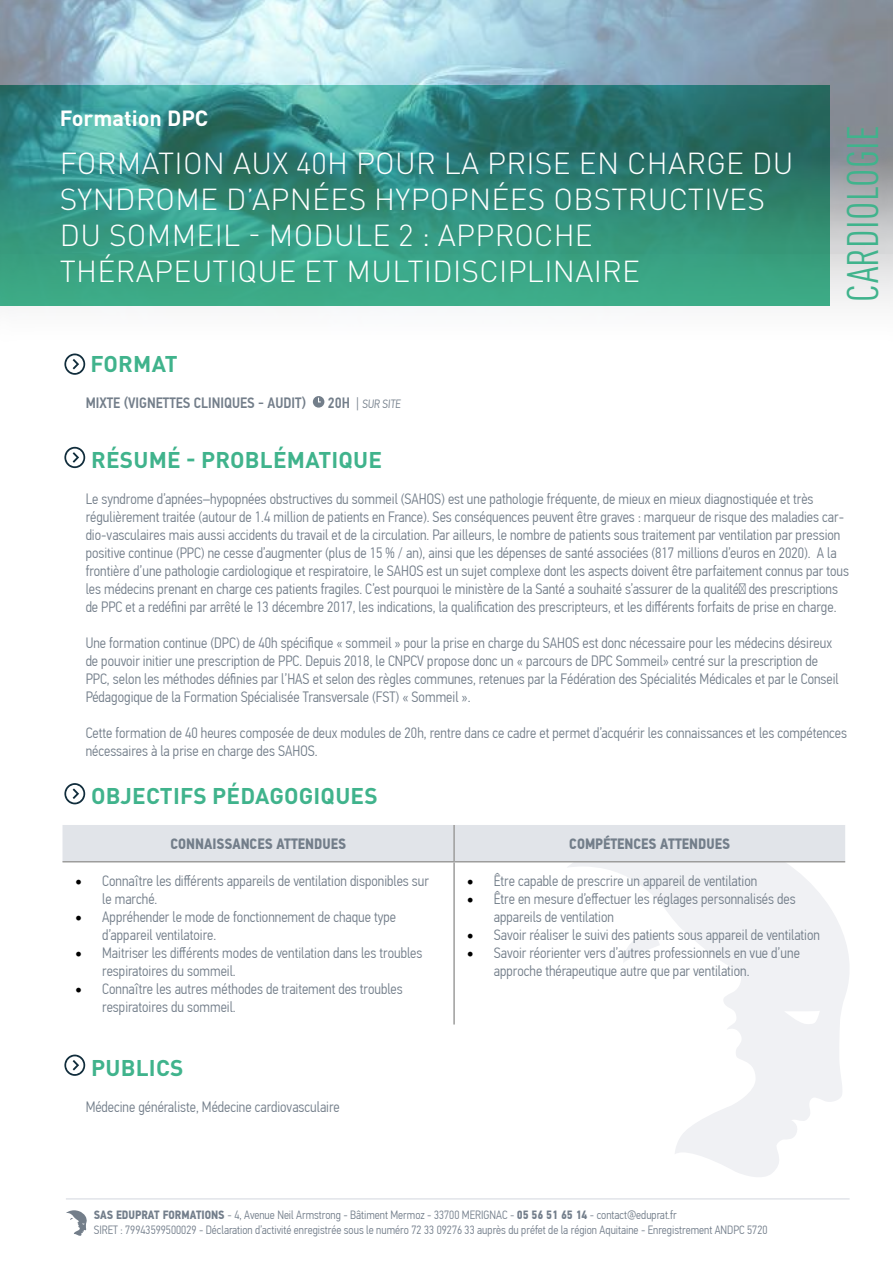
<style>
.page{position:relative;width:893px;height:1263px;background:#fff}
.page>*{position:absolute;margin:0;border:0;box-sizing:border-box;transform-origin:0 0}
.t1{font:condensed 43.5px "DINOT";letter-spacing:.01em;color:#40b38c}
.t2{font:300 30px/36px "DINOT";letter-spacing:.01em;color:#fff}
.t3{font:700 22.5px "DINOT";letter-spacing:.01em;color:#40b38c}
.t4{font:700 21.75px "DINOT";color:#fff}
.t5{font:300 15px/18px "PF Din Text Cond Pro";color:#737e8a}
.t6{font:700 15px "PF Din Text Cond Pro";color:#737e8a}
.t7{font:500 15px "PF Din Text Cond Pro";color:#737e8a}
.t8{font:300 12px/14.4px "PF Din Text Cond Pro";color:#737e8b}
.t9{font:300 12px "PF Din Text Cond Pro";color:#737e8a}
.s1{font-weight:500;font-size:15px}
.s2{font-size:15px}
.s3{font-family:"Minion Pro";font-weight:400;font-size:18px;color:#000}
.s4{font-weight:700}
</style>
<div class="page">
<hr style="left:66px;top:1198px;width:784px;height:1px;background:#e1e4e9">
<svg style="left:66px;top:1210px;width:21px;height:26px"></svg>
<svg style="left:567px;top:861px;width:282px;height:316px"></svg>
<img style="left:0;top:0;width:893px;height:306px">
<svg style="left:64px;top:353px;width:21px;height:22px"></svg>
<svg style="left:313px;top:396px;width:11px;height:12px"></svg>
<svg style="left:64px;top:447px;width:21px;height:21px"></svg>
<svg style="left:64px;top:783px;width:21px;height:21px"></svg>
<svg style="left:64px;top:1054px;width:21px;height:22px"></svg>
<div style="left:63px;top:825px;width:782px;height:36px;background:#e1e4e9"></div>
<hr style="left:453px;top:825px;width:2px;height:36px;background:#9d9d9c">
<hr style="left:63px;top:861px;width:391px;height:1px;background:#9d9d9c">
<hr style="left:454px;top:861px;width:391px;height:1px;background:#9d9d9c">
<hr style="left:453px;top:862px;width:2px;height:162px;background:#9d9d9c">
<h3 class="t4" style="left:60px;top:104px;width:150px">Formation DPC</h3>
<h2 class="t2" style="left:60px;top:144px;width:735px">FORMATION AUX 40H POUR LA PRISE EN CHARGE DU SYNDROME D’APNÉES HYPOPNÉES OBSTRUCTIVES DU SOMMEIL - MODULE 2 : APPROCHE THÉRAPEUTIQUE ET MULTIDISCIPLINAIRE</h2>
<h1 class="t1" style="left:838px;top:302px;width:178px;rotate:-90deg">CARDIOLOGIE</h1>
<h3 class="t3" style="left:91px;top:349px;width:89px">FORMAT</h3>
<p class="t7" style="left:86px;top:393px;width:222px">MIXTE (VIGNETTES CLINIQUES - AUDIT)</p>
<p class="t9" style="left:328px;top:397px;width:75px"><span class="s1">20H</span> <span class="s2">|</span> SUR SITE</p>
<h3 class="t3" style="left:91px;top:445px;width:292px">RÉSUMÉ - PROBLÉMATIQUE</h3>
<p class="t5" style="left:86px;top:490px;width:765px">Le syndrome d’apnées–hypopnées obstructives du sommeil (SAHOS) est une pathologie fréquente, de mieux en mieux diagnostiquée et très régulièrement traitée (autour de 1.4 million de patients en France). Ses conséquences peuvent être graves : marqueur de risque des maladies car&shy;dio-vasculaires mais aussi accidents du travail et de la circulation. Par ailleurs, le nombre de patients sous traitement par ventilation par pression positive continue (PPC) ne cesse d’augmenter (plus de 15 % / an), ainsi que les dépenses de santé associées (817 millions d’euros en 2020). A la frontière d’une pathologie cardiologique et respiratoire, le SAHOS est un sujet complexe dont les aspects doivent être parfaitement connus par tous les médecins prenant en charge ces patients fragiles. C’est pourquoi le ministère de la Santé a souhaité s’assurer de la qualité́ des prescriptions de PPC et a redéfini par arrêté le 13 décembre 2017, les indications, la qualification des prescripteurs, et les différents forfaits de prise en charge.</p>
<p class="t5" style="left:86px;top:634px;width:755px">Une formation continue (DPC) de 40h spécifique « sommeil » pour la prise en charge du SAHOS est donc nécessaire pour les médecins désireux de pouvoir initier une prescription de PPC. Depuis 2018, le CNPCV propose donc un « parcours de DPC Sommeil» centré sur la prescription de PPC, selon les méthodes définies par l’HAS et selon des règles communes, retenues par la Fédération des Spécialités Médicales et par le Conseil Pédagogique de la Formation Spécialisée Transversale (FST) « Sommeil ».</p>
<p class="t5" style="left:86px;top:724px;width:763px">Cette formation de 40 heures composée de deux modules de 20h, rentre dans ce cadre et permet d’acquérir les connaissances et les compétences nécessaires à la prise en charge des SAHOS.</p>
<h3 class="t3" style="left:91px;top:781px;width:288px">OBJECTIFS PÉDAGOGIQUES</h3>
<p class="t6" style="left:171px;top:835px;width:177px">CONNAISSANCES ATTENDUES</p>
<p class="t6" style="left:569px;top:835px;width:162px">COMPÉTENCES ATTENDUES</p>
<p class="t5" style="left:102px;top:872px;width:328px;text-indent:-27px"><span class="s3">•</span> Connaître les différents appareils de ventilation disponibles sur le marché.</p>
<p class="t5" style="left:102px;top:908px;width:295px;text-indent:-27px"><span class="s3">•</span> Appréhender le mode de fonctionnement de chaque type d’appareil ventilatoire.</p>
<p class="t5" style="left:102px;top:944px;width:322px;text-indent:-27px"><span class="s3">•</span> Maitriser les différents modes de ventilation dans les troubles respiratoires du sommeil.</p>
<p class="t5" style="left:102px;top:980px;width:302px;text-indent:-27px"><span class="s3">•</span> Connaître les autres méthodes de traitement des troubles respiratoires du sommeil.</p>
<p class="t5" style="left:467px;top:872px;width:292px"><span class="s3">•</span> Être capable de prescrire un appareil de ventilation</p>
<p class="t5" style="left:494px;top:890px;width:303px;text-indent:-27px"><span class="s3">•</span> Être en mesure d’effectuer les réglages personnalisés des appareils de ventilation</p>
<p class="t5" style="left:467px;top:926px;width:355px"><span class="s3">•</span> Savoir réaliser le suivi des patients sous appareil de ventilation</p>
<p class="t5" style="left:494px;top:944px;width:308px;text-indent:-27px"><span class="s3">•</span> Savoir réorienter vers d’autres professionnels en vue d’une approche thérapeutique autre que par ventilation.</p>
<h3 class="t3" style="left:91px;top:1053px;width:94px">PUBLICS</h3>
<p class="t5" style="left:86px;top:1098px;width:256px">Médecine généraliste, Médecine cardiovasculaire</p>
<p class="t8" style="left:94px;top:1208px;width:675px"><span class="s4">SAS EDUPRAT FORMATIONS</span> - 4, Avenue Neil Armstrong - Bâtiment Mermoz - 33700 MERIGNAC - <span class="s4">05 56 51 65 14</span> - contact@eduprat.fr<br>SIRET : 79943599500029 - Déclaration d’activité enregistrée sous le numéro 72 33 09276 33 auprès du préfet de la région Aquitaine - Enregistrement ANDPC 5720</p>
</div>
